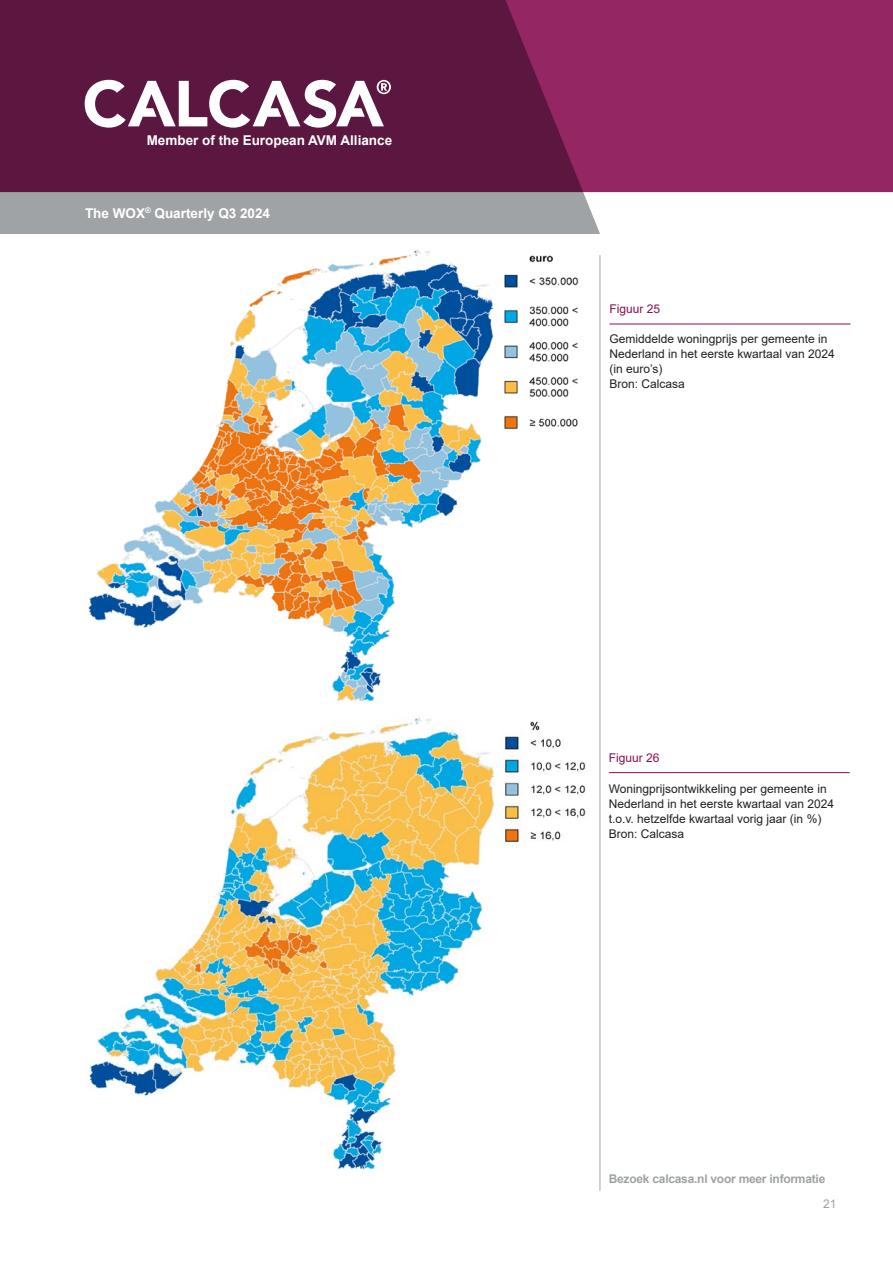
<style>
.page{position:relative;width:893px;height:1263px;background:#fff}
.page>*{position:absolute;margin:0;border:0;box-sizing:border-box;transform-origin:0 0}
.t1{font:700 13.5px "Arial";color:#fff}
.t2{font:12px/15px "Arial";color:#231f20}
.t3{font:700 12px "Arial";letter-spacing:-.02em;color:#9fa3a5}
.t4{font:12px "Arial";color:#880e53}
.t5{font:12px "Arial";color:#9fa3a5}
</style>
<div class="page">
<hr style="left:600px;top:255px;width:1px;height:936px;background:#9fa3a5">
<div style="left:0;top:0;width:893px;height:234px;background:#9fa3a5"></div>
<svg style="left:506px;top:192px;width:387px;height:42px;fill:#fff"></svg>
<svg style="left:0;top:0;width:893px;height:192px;background:#731d4f"></svg>
<svg style="left:85px;top:80px;width:306px;height:48px;background:#a07890"></svg>
<hr style="left:609px;top:324px;width:241px;height:1px;background:#880e53">
<img style="left:88px;top:250px;width:491px;height:452px">
<hr style="left:609px;top:772px;width:241px;height:1px;background:#880e53">
<img style="left:89px;top:718px;width:497px;height:452px">
<p class="t1" style="left:147px;top:131px;width:247px">Member of the European AVM Alliance</p>
<p class="t1" style="left:85px;top:203px;width:187px">The WOX<sup>®</sup> Quarterly Q3 2024</p>
<p class="t4" style="left:609px;top:300px;width:52px">Figuur 25</p>
<p class="t2" style="left:609px;top:331px;width:227px">Gemiddelde woningprijs per gemeente in<br>Nederland in het eerste kwartaal van 2024 (in euro’s)<br>Bron: Calcasa</p>
<p class="t4" style="left:609px;top:750px;width:52px">Figuur 26</p>
<p class="t2" style="left:609px;top:781px;width:227px">Woningprijsontwikkeling per gemeente in Nederland in het eerste kwartaal van 2024 t.o.v. hetzelfde kwartaal vorig jaar (in %)<br>Bron: Calcasa</p>
<p class="t3" style="left:609px;top:1171px;width:218px">Bezoek calcasa.nl voor meer informatie</p>
<p class="t5" style="left:823px;top:1195px;width:15px">21</p>
</div>
